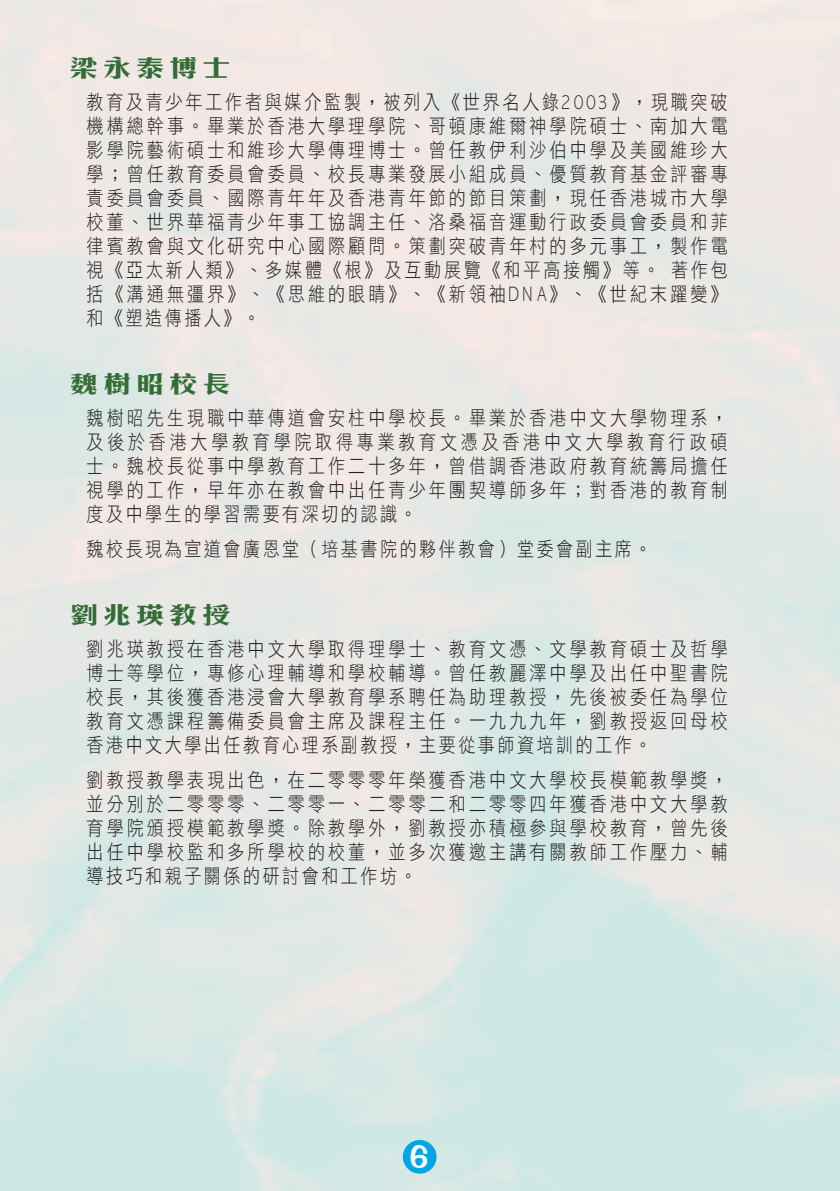
<style>
.page{position:relative;width:840px;height:1191px;background:#fff}
.page>*{position:absolute;margin:0;border:0;box-sizing:border-box;transform-origin:0 0}
.t1{font:30px "DFPOP1 Bd HK BF";color:#fff}
.t2{font:700 24px "C Hei 3";letter-spacing:.15em;color:#336c35;scale:1.2 1}
.t3{font:20px/24px "DF Li Hei Lt HK BF";letter-spacing:.165em;color:#231f20;text-align:justify;scale:.85 1}
</style>
<div class="page">
<img style="left:0;top:0;width:839px;height:1191px">
<div style="left:402px;top:1140px;width:34px;height:33px;background:#00a7e3;border-radius:50%"></div>
<p class="t2" style="left:69px;top:55px;width:136px">梁永泰博士</p>
<p class="t3" style="left:86px;top:91px;width:755px">教育及青少年工作者與媒介監製，被列入《世界名人錄2003》，現職突破機構總幹事。畢業於香港大學理學院、哥頓康維爾神學院碩士、南加大電影學院藝術碩士和維珍大學傳理博士。曾任教伊利沙伯中學及美國維珍大學；曾任教育委員會委員、校長專業發展小組成員、優質教育基金評審專責委員會委員、國際青年年及香港青年節的節目策劃，現任香港城市大學校董、世界華福青少年事工協調主任、洛桑福音運動行政委員會委員和菲律賓教會與文化研究中心國際顧問。策劃突破青年村的多元事工，製作電視《亞太新人類》、多媒體《根》及互動展覽《和平高接觸》等。 著作包括《溝通無彊界》、《思維的眼睛》、《新領袖DNA》、《世紀末躍變》和《塑造傳播人》。</p>
<p class="t2" style="left:69px;top:371px;width:136px">魏樹昭校長</p>
<p class="t3" style="left:86px;top:406px;width:755px">魏樹昭先生現職中華傳道會安柱中學校長。畢業於香港中文大學物理系，及後於香港大學教育學院取得專業教育文憑及香港中文大學教育行政碩士。魏校長從事中學教育工作二十多年，曾借調香港政府教育統籌局擔任視學的工作，早年亦在教會中出任青少年團契導師多年；對香港的教育制度及中學生的學習需要有深切的認識。</p>
<p class="t3" style="left:86px;top:538px;width:665px">魏校長現為宣道會廣恩堂（培基書院的夥伴教會）堂委會副主席。</p>
<p class="t2" style="left:69px;top:602px;width:136px">劉兆瑛教授</p>
<p class="t3" style="left:86px;top:637px;width:755px">劉兆瑛教授在香港中文大學取得理學士、教育文憑、文學教育碩士及哲學博士等學位，專修心理輔導和學校輔導。曾任教麗澤中學及出任中聖書院校長，其後獲香港浸會大學教育學系聘任為助理教授，先後被委任為學位教育文憑課程籌備委員會主席及課程主任。一九九九年，劉教授返回母校香港中文大學出任教育心理系副教授，主要從事師資培訓的工作。</p>
<p class="t3" style="left:86px;top:769px;width:755px">劉教授教學表現出色，在二零零零年榮獲香港中文大學校長模範教學獎，並分別於二零零零、二零零一、二零零二和二零零四年獲香港中文大學教育學院頒授模範教學獎。除教學外，劉教授亦積極參與學校教育，曾先後出任中學校監和多所學校的校董，並多次獲邀主講有關教師工作壓力、輔導技巧和親子關係的研討會和工作坊。</p>
<h1 class="t1" style="left:410px;top:1141px;width:20px">6</h1>
</div>
